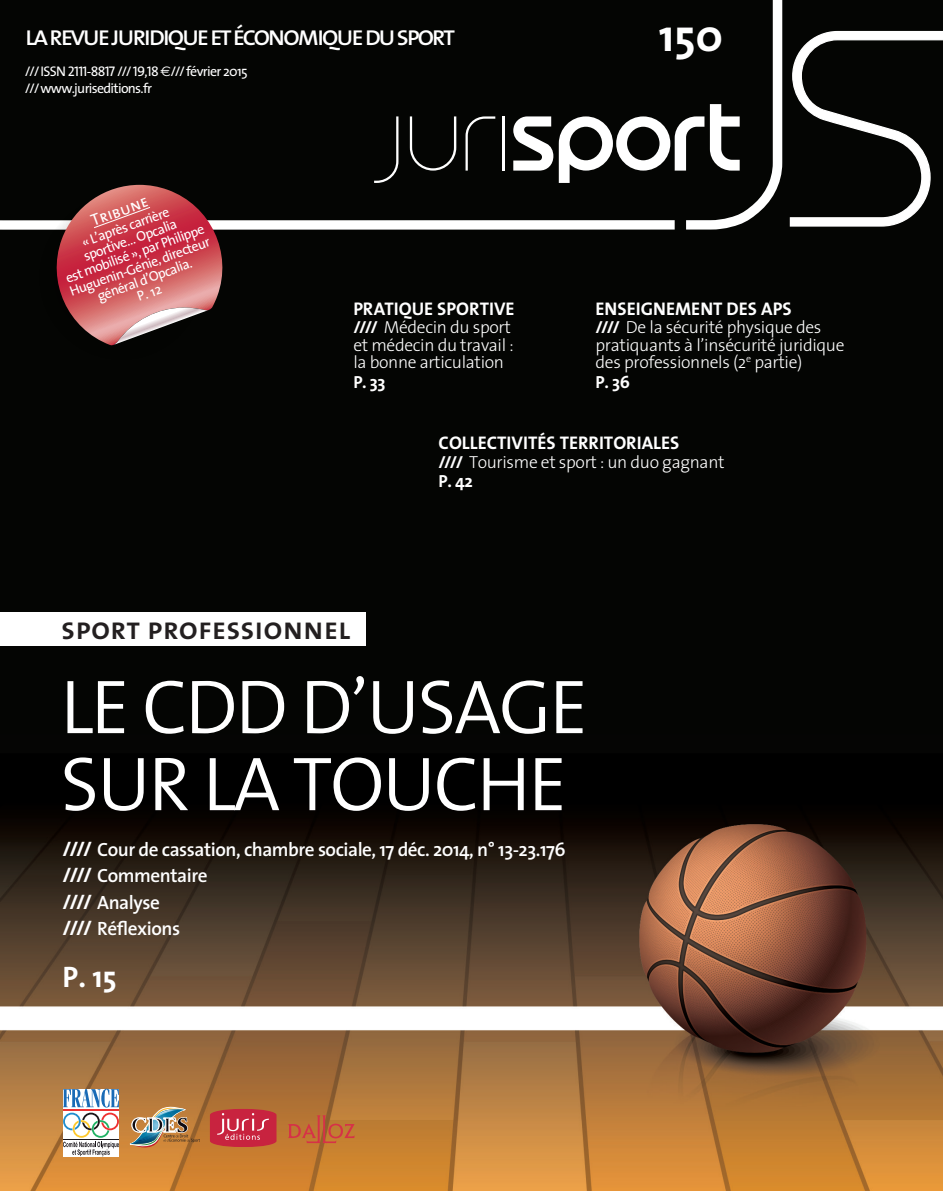
<style>
.page{position:relative;width:943px;height:1191px;background:#fff}
.page>*{position:absolute;margin:0;border:0;box-sizing:border-box;transform-origin:0 0}
.t1{font:77px/77px "The Sans Semi Light Caps";letter-spacing:-.03em;color:#fff}
.t2{font:700 45.5px "The Sans";color:#fff}
.t3{font:31.5px "The Sans Semi Bold Caps";color:#231f20}
.t4{font:700 29.75px "The Sans";color:#fff}
.t5{font:28px "The Sans Caps";letter-spacing:-.1em;color:#fff}
.t6{font:600 19.25px/26.2px "The Sans";letter-spacing:-.025em;color:#fff}
.t7{font:18.38px "The Sans Bold Caps";color:#fff}
.t8{font:300 17.5px/17.5px "The Sans";letter-spacing:-.02em;color:#fff}
.t9{font:700 17.5px "The Sans";color:#fff}
.t10{font:16.62px "The Sans Caps";color:#fff}
.t11{font:14px/14px "The Sans";letter-spacing:-.05em;color:#fff}
.s1{font-family:"The Sans Caps"}
.s2{font-family:"Euro Sans Std"}
.s3{font-family:"The Sans Bold Caps";font-weight:400}
.s4{font-weight:700}
.s5{font-family:"The Sans Bold Caps";font-weight:400;font-size:21px}
</style>
<div class="page">
<img style="left:0;top:0;width:943px;height:1191px">
<div style="left:0;top:0;width:787px;height:230px;background:#040503"></div>
<svg style="left:789px;top:30px;width:154px;height:197px;background:#2c2d2b"></svg>
<svg style="left:374px;top:116px;width:24px;height:67px;background:#1c1d1b"></svg>
<svg style="left:410px;top:116px;width:46px;height:55px;background:#20211f"></svg>
<svg style="left:465px;top:116px;width:30px;height:55px;background:#1d1e1c"></svg>
<hr style="left:502px;top:116px;width:2px;height:55px;background:#fff">
<svg style="left:513px;top:116px;width:40px;height:55px"></svg>
<svg style="left:559px;top:116px;width:145px;height:67px"></svg>
<svg style="left:710px;top:104px;width:29px;height:67px"></svg>
<div style="left:39px;top:195px;width:166px;height:165px;background:#000;border-radius:50%"></div>
<svg style="left:46px;top:185px;width:187px;height:161px;background:#914146"></svg>
<img style="left:129px;top:1104px;width:71px;height:48px">
<svg style="left:63px;top:1088px;width:56px;height:68px"></svg>
<svg style="left:210px;top:1109px;width:66px;height:38px;background:#cc3c50"></svg>
<div style="left:0;top:612px;width:366px;height:34px;background:#fff"></div>
<svg style="left:288px;top:1115px;width:66px;height:28px;background:#c06837"></svg>
<p class="t5" style="left:25px;top:12px;width:432px">la revue juridique et économique du sport</p>
<p class="t11" style="left:25px;top:62px;width:224px;line-height:16.8px">/// ISSN <span class="s1">2111-8817</span> /// <span class="s1">19,18</span> <span class="s2">€</span>/// février 2015 /// www.juriseditions.fr</p>
<p class="t10" style="left:87px;top:208px;width:61px;rotate:-20deg">Tribune</p>
<p class="t11" style="left:53px;top:245px;width:150px;text-align:center;rotate:-20deg">« L’après carrière sportive… Opcalia<br>est mobilisé », par Philippe<br>Huguenin-Génie, directeur général d’Opcalia.<br>P. 12</p>
<p class="t7" style="left:353px;top:293px;width:160px">PRATIQUE SPORTIVE</p>
<p class="t8" style="left:353px;top:318px;width:162px"><span class="s3">////</span> Médecin du sport et médecin du travail : la bonne articulation</p>
<p class="t9" style="left:353px;top:367px;width:34px">P. 33</p>
<p class="t2" style="left:659px;top:-2px;width:66px">150</p>
<p class="t7" style="left:595px;top:293px;width:196px">ENSEIGNEMENT DES APS</p>
<p class="t8" style="left:595px;top:318px;width:250px"><span class="s3">////</span> De la sécurité physique des pratiquants à l’insécurité juridique des professionnels (2<sup>e</sup> partie)</p>
<p class="t9" style="left:595px;top:367px;width:36px">P. 36</p>
<p class="t7" style="left:438px;top:428px;width:242px">COLLECTIVITÉS TERRITORIALES</p>
<p class="t8" style="left:438px;top:451px;width:287px;line-height:19.9px"><span class="s3">////</span> Tourisme et sport : un duo gagnant<br><span class="s4">P. 42</span></p>
<p class="t3" style="left:61px;top:602px;width:291px">sport professionnel</p>
<p class="t1" style="left:60px;top:666px;width:529px">LE CDD D’USAGE<br>SUR LA TOUCHE</p>
<p class="t6" style="left:62px;top:836px;width:504px"><span class="s5">////</span> Cour de cassation, chambre sociale, 17 déc. 2014, n° 13-23.176 <span class="s5">////</span> Commentaire<br><span class="s5">////</span> Analyse<br><span class="s5">////</span> Réflexions</p>
<p class="t4" style="left:63px;top:952px;width:55px">P. 15</p>
</div>
